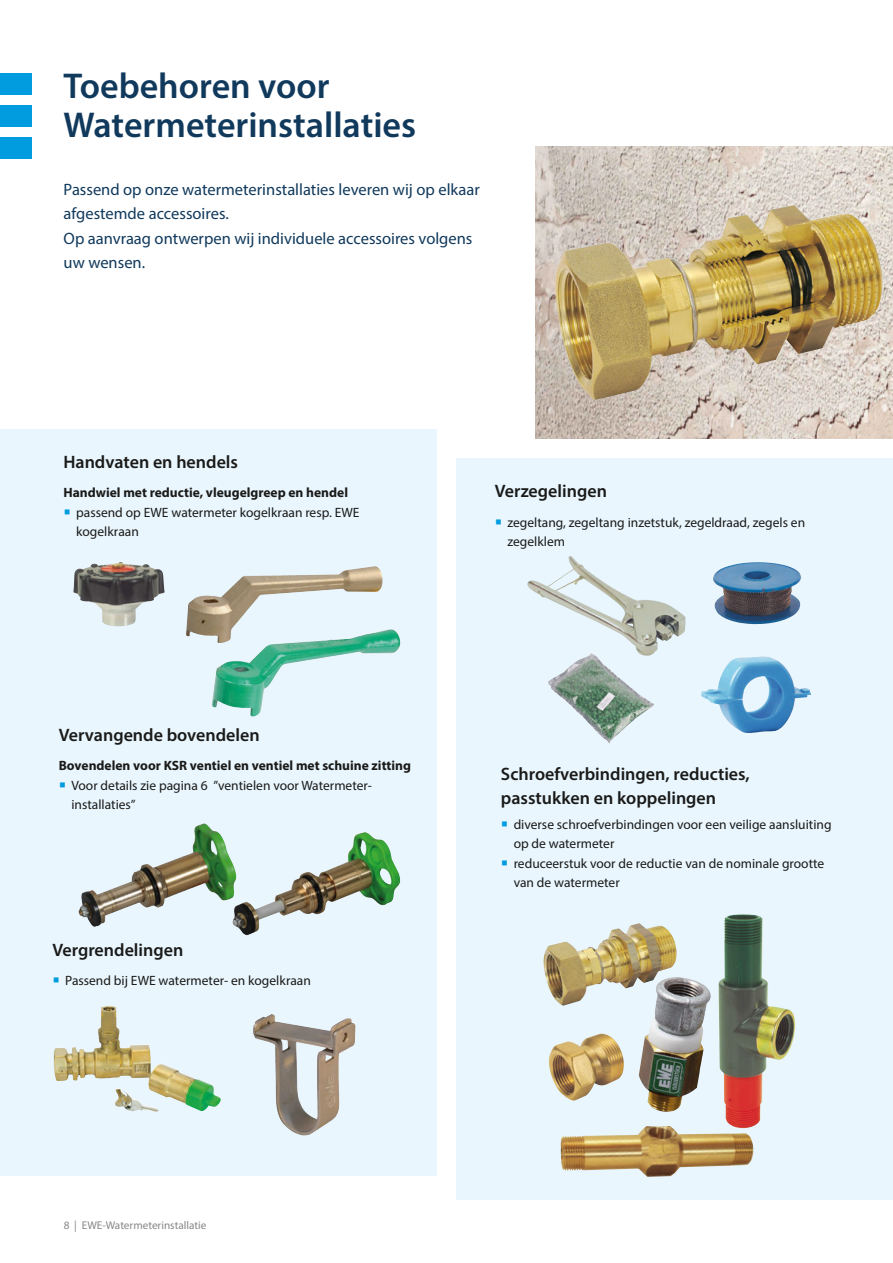
<style>
.page{position:relative;width:893px;height:1263px;background:#fff}
.page>*{position:absolute;margin:0;border:0;box-sizing:border-box;transform-origin:0 0}
.HL1_24_26pt{font:600 36px/39px "Myriad Pro";color:#10395c}
.HL3_12_16_25pt_schwa{font:600 18px/24.3px "Myriad Pro";color:#1a1a18}
.Intro_11_16_25pt{font:16.5px/24.3px "Myriad Pro";color:#10395c}
.t1{font:13.5px/19.5px "Myriad Pro";color:#1a1a18}
.Zwischenhead_schwarz{font:700 13.5px "Myriad Pro";color:#1a1a18}
.t2{font:11.25px "Myriad Pro";color:#868787}
</style>
<div class="page">
<img style="left:536px;top:146px;width:357px;height:293px">
<div style="left:0;top:73px;width:32px;height:22px;background:#009cdf"></div>
<div style="left:0;top:105px;width:32px;height:21px;background:#009cdf"></div>
<div style="left:0;top:137px;width:32px;height:21px;background:#009cdf"></div>
<div style="left:0;top:430px;width:436px;height:746px;background:#e9f6fe"></div>
<div style="left:456px;top:458px;width:437px;height:741px;background:#e9f6fe"></div>
<img style="left:187px;top:566px;width:188px;height:59px">
<img style="left:73px;top:562px;width:92px;height:64px">
<img style="left:253px;top:1014px;width:22px;height:31px">
<img style="left:527px;top:556px;width:159px;height:97px">
<img style="left:713px;top:562px;width:88px;height:62px">
<img style="left:560px;top:1126px;width:189px;height:51px">
<img style="left:544px;top:923px;width:133px;height:83px">
<img style="left:549px;top:1033px;width:75px;height:67px">
<img style="left:639px;top:977px;width:72px;height:135px">
<img style="left:719px;top:914px;width:76px;height:215px">
<img style="left:701px;top:656px;width:110px;height:77px">
<img style="left:237px;top:832px;width:164px;height:103px">
<img style="left:78px;top:823px;width:159px;height:104px">
<img style="left:212px;top:629px;width:188px;height:87px">
<img style="left:54px;top:1006px;width:167px;height:106px">
<img style="left:548px;top:653px;width:106px;height:90px">
<img style="left:555px;top:205px;width:327px;height:195px">
<p class="HL1_24_26pt" style="left:64px;top:65px;width:354px">Toebehoren voor<br>Watermeterinstallaties</p>
<p class="Intro_11_16_25pt" style="left:64px;top:177px;width:418px">Passend op onze watermeterinstallaties leveren wij op elkaar afgestemde accessoires.<br>Op aanvraag ontwerpen wij individuele accessoires volgens uw wensen.</p>
<p class="HL3_12_16_25pt_schwa" style="left:63px;top:449px;width:176px">Handvaten en hendels</p>
<p class="Zwischenhead_schwarz" style="left:63px;top:484px;width:286px">Handwiel met reductie, vleugelgreep en hendel</p>
<p class="t1" style="left:76px;top:502px;width:285px">passend op EWE watermeter kogelkraan resp. EWE kogelkraan</p>
<p class="HL3_12_16_25pt_schwa" style="left:59px;top:722px;width:203px">Vervangende bovendelen</p>
<p class="Zwischenhead_schwarz" style="left:59px;top:757px;width:354px">Bovendelen voor KSR ventiel en ventiel met schuine zitting</p>
<p class="t1" style="left:71px;top:775px;width:302px">Voor details zie pagina 6 ”ventielen voor Watermeter&shy;installaties”</p>
<p class="HL3_12_16_25pt_schwa" style="left:52px;top:937px;width:132px">Vergrendelingen</p>
<p class="t1" style="left:65px;top:970px;width:247px">Passend bij EWE watermeter- en kogelkraan</p>
<p class="HL3_12_16_25pt_schwa" style="left:495px;top:479px;width:114px">Verzegelingen</p>
<p class="t1" style="left:507px;top:512px;width:299px">zegeltang, zegeltang inzetstuk, zegeldraad, zegels en zegelklem</p>
<p class="HL3_12_16_25pt_schwa" style="left:501px;top:761px;width:250px">Schroefverbindingen, reducties, passtukken en koppelingen</p>
<p class="t1" style="left:514px;top:814px;width:319px">diverse schroefverbindingen voor een veilige aansluiting op de watermeter</p>
<p class="t1" style="left:514px;top:853px;width:312px">reduceerstuk voor de reductie van de nominale grootte van de watermeter</p>
<p class="t2" style="left:64px;top:1218px;width:144px">8 | EWE-Watermeterinstallatie</p>
</div>
